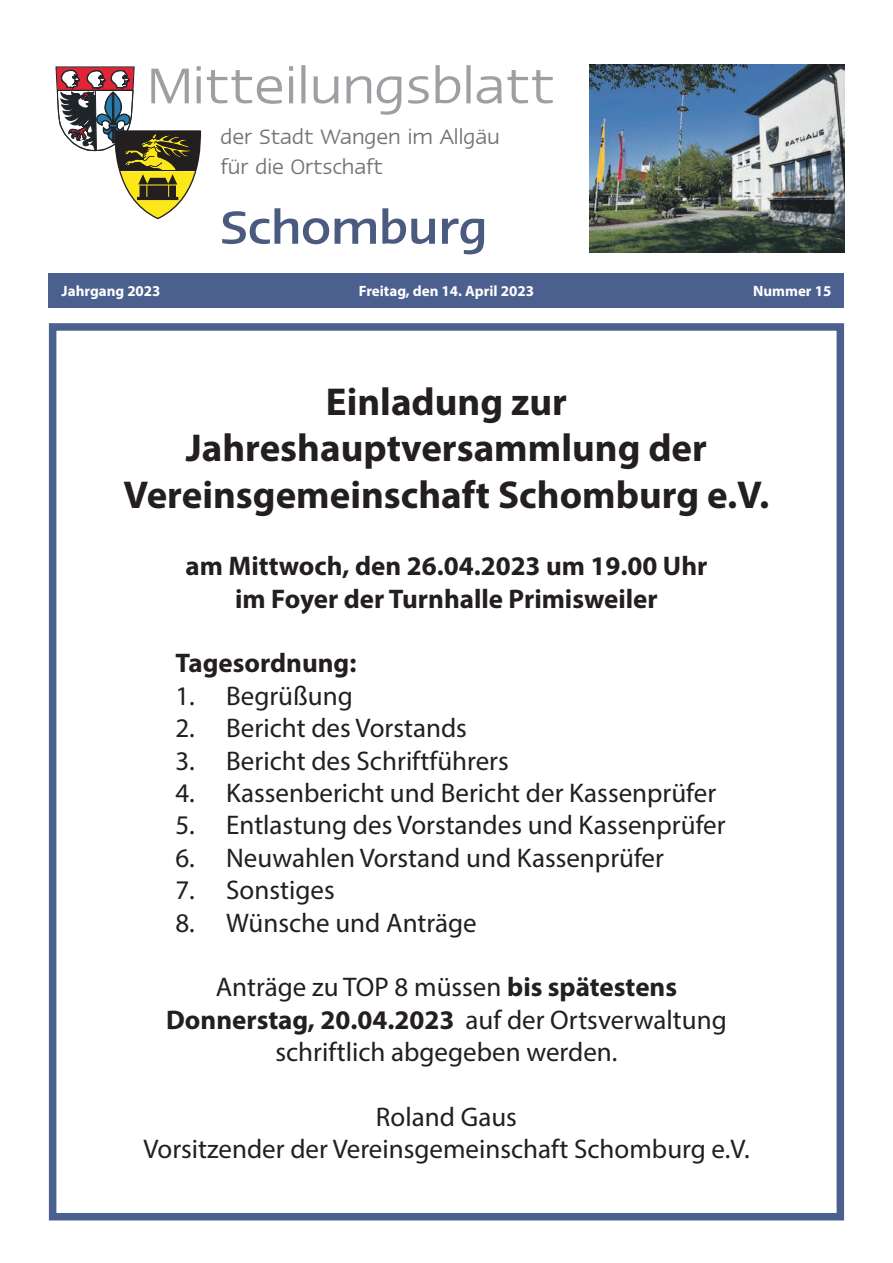
<style>
.page{position:relative;width:893px;height:1263px;background:#fff}
.page>*{position:absolute;margin:0;border:0;box-sizing:border-box;transform-origin:0 0}
.t1{font:500 53.7px "Linotype Ergo";color:#4b5b80}
.t2{font:700 39px/46.8px "Myriad Pro";color:#231f20;text-align:center}
.t3{font:27px/32.4px "Myriad Pro";color:#231f20;text-align:center}
.t4{font:700 27px/32.4px "Myriad Pro";color:#231f20;text-align:center}
.t5{font:24px/30px "Linotype Ergo";color:#727477}
.t6{font:700 15px "Myriad Pro";color:#fff}
.s1{font-weight:700}
</style>
<div class="page">
<img style="left:590px;top:65px;width:254px;height:187px">
<svg style="left:55px;top:65px;width:498px;height:155px"></svg>
<div style="left:49px;top:273px;width:795px;height:34px;background:#4c6090"></div>
<div style="left:49px;top:323px;width:795px;height:897px;border:8px solid #4c6090"></div>
<p class="t5" style="left:220px;top:121px;width:281px">der Stadt Wangen im Allgäu für die Ortschaft</p>
<h1 class="t1" style="left:220px;top:201px;width:269px">Schomburg</h1>
<p class="t6" style="left:62px;top:281px;width:100px">Jahrgang 2023</p>
<p class="t6" style="left:359px;top:281px;width:177px">Freitag, den 14. April 2023</p>
<p class="t6" style="left:753px;top:281px;width:80px">Nummer 15</p>
<h2 class="t2" style="left:124px;top:377px;width:647px">Einladung zur<br>Jahreshauptversammlung der<br>Vereinsgemeinschaft Schomburg e.V.</h2>
<p class="t4" style="left:186px;top:549px;width:523px">am Mittwoch, den 26.04.2023 um 19.00 Uhr im Foyer der Turnhalle Primisweiler</p>
<p class="t4" style="left:175px;top:646px;width:182px">Tagesordnung:</p>
<p class="t3" style="left:175px;top:679px;width:179px">1. Begrüßung</p>
<p class="t3" style="left:175px;top:711px;width:293px">2. Bericht des Vorstands</p>
<p class="t3" style="left:175px;top:744px;width:335px">3. Bericht des Schriftführers</p>
<p class="t3" style="left:175px;top:776px;width:542px">4. Kassenbericht und Bericht der Kassenprüfer</p>
<p class="t3" style="left:175px;top:809px;width:552px">5. Entlastung des Vorstandes und Kassenprüfer</p>
<p class="t3" style="left:175px;top:841px;width:490px">6. Neuwahlen Vorstand und Kassenprüfer</p>
<p class="t3" style="left:175px;top:873px;width:161px">7. Sonstiges</p>
<p class="t3" style="left:175px;top:906px;width:303px">8. Wünsche und Anträge</p>
<p class="t3" style="left:166px;top:971px;width:562px">Anträge zu TOP 8 müssen <span class="s1">bis spätestens<br>Donnerstag, 20.04.2023</span> auf der Ortsverwaltung schriftlich abgegeben werden.</p>
<p class="t3" style="left:143px;top:1100px;width:608px">Roland Gaus<br>Vorsitzender der Vereinsgemeinschaft Schomburg e.V.</p>
</div>
